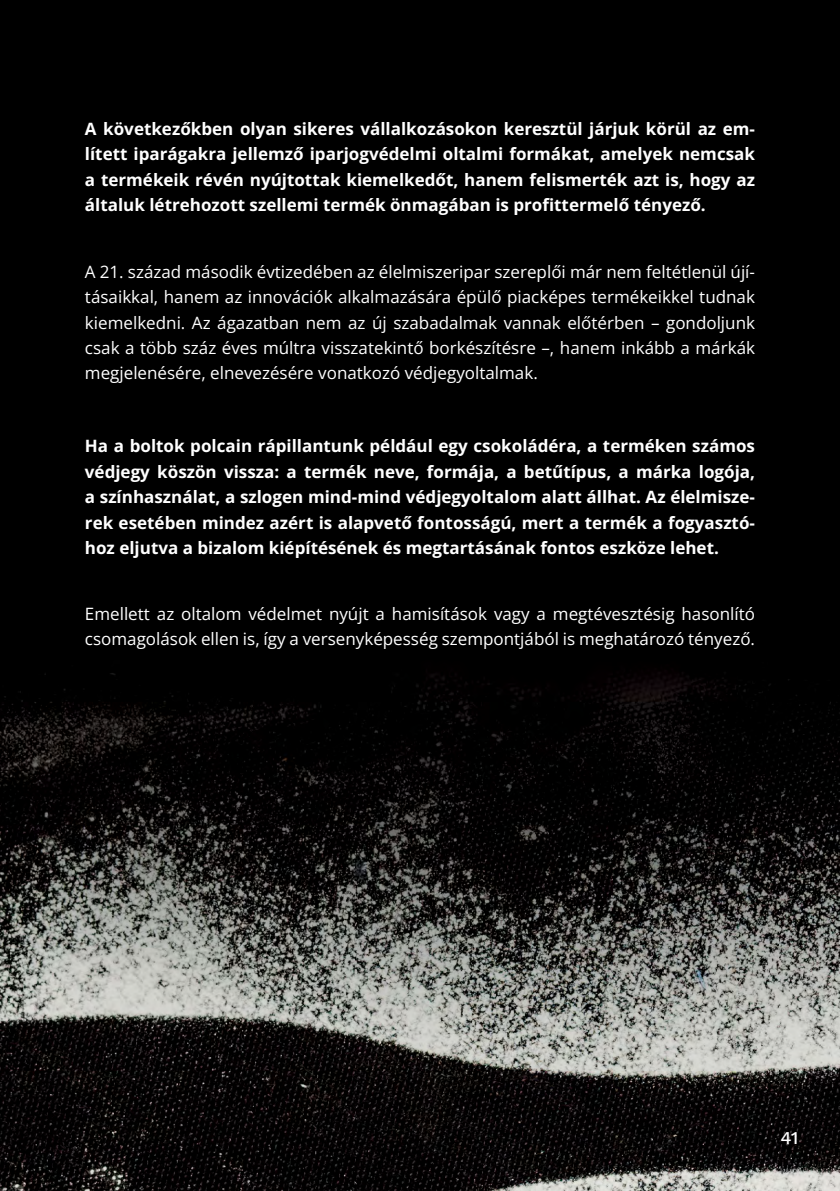
<style>
.page{position:relative;width:840px;height:1191px;background:#fff}
.page>*{position:absolute;margin:0;border:0;box-sizing:border-box;transform-origin:0 0}
.t1{font:500 18px "Work Sans";color:#fff}
.t2{font:700 17px/25.4px "Open Sans";color:#fff;text-align:justify}
.t3{font:17px/25.4px "Open Sans";color:#fff;text-align:justify}
</style>
<div class="page">
<img style="left:0;top:0;width:839px;height:1191px">
<p class="t2" style="left:85px;top:116px;width:671px">A következőkben olyan sikeres vállalkozásokon keresztül járjuk körül az em&shy;lített iparágakra jellemző iparjogvédelmi oltalmi formákat, amelyek nemcsak a termékeik révén nyújtottak kiemelkedőt, hanem felismerték azt is, hogy az általuk létrehozott szellemi termék önmagában is profittermelő tényező.</p>
<p class="t3" style="left:85px;top:258px;width:671px">A 21. század második évtizedében az élelmiszeripar szereplői már nem feltétlenül újí&shy;tásaikkal, hanem az innovációk alkalmazására épülő piacképes termékeikkel tudnak kiemelkedni. Az ágazatban nem az új szabadalmak vannak előtérben – gondoljunk csak a több száz éves múltra visszatekintő borkészítésre –, hanem inkább a márkák megjelenésére, elnevezésére vonatkozó védjegyoltalmak.</p>
<p class="t2" style="left:85px;top:433px;width:671px">Ha a boltok polcain rápillantunk például egy csokoládéra, a terméken számos védjegy köszön vissza: a termék neve, formája, a betűtípus, a márka logója, a színhasználat, a szlogen mind-mind védjegyoltalom alatt állhat. Az élelmisze&shy;rek esetében mindez azért is alapvető fontosságú, mert a termék a fogyasztó&shy;hoz eljutva a bizalom kiépítésének és megtartásának fontos eszköze lehet.</p>
<p class="t3" style="left:85px;top:600px;width:671px">Emellett az oltalom védelmet nyújt a hamisítások vagy a megtévesztésig hasonlító csomagolások ellen is, így a versenyképesség szempontjából is meghatározó tényező.</p>
<p class="t1" style="left:779px;top:1124px;width:20px">41</p>
</div>
